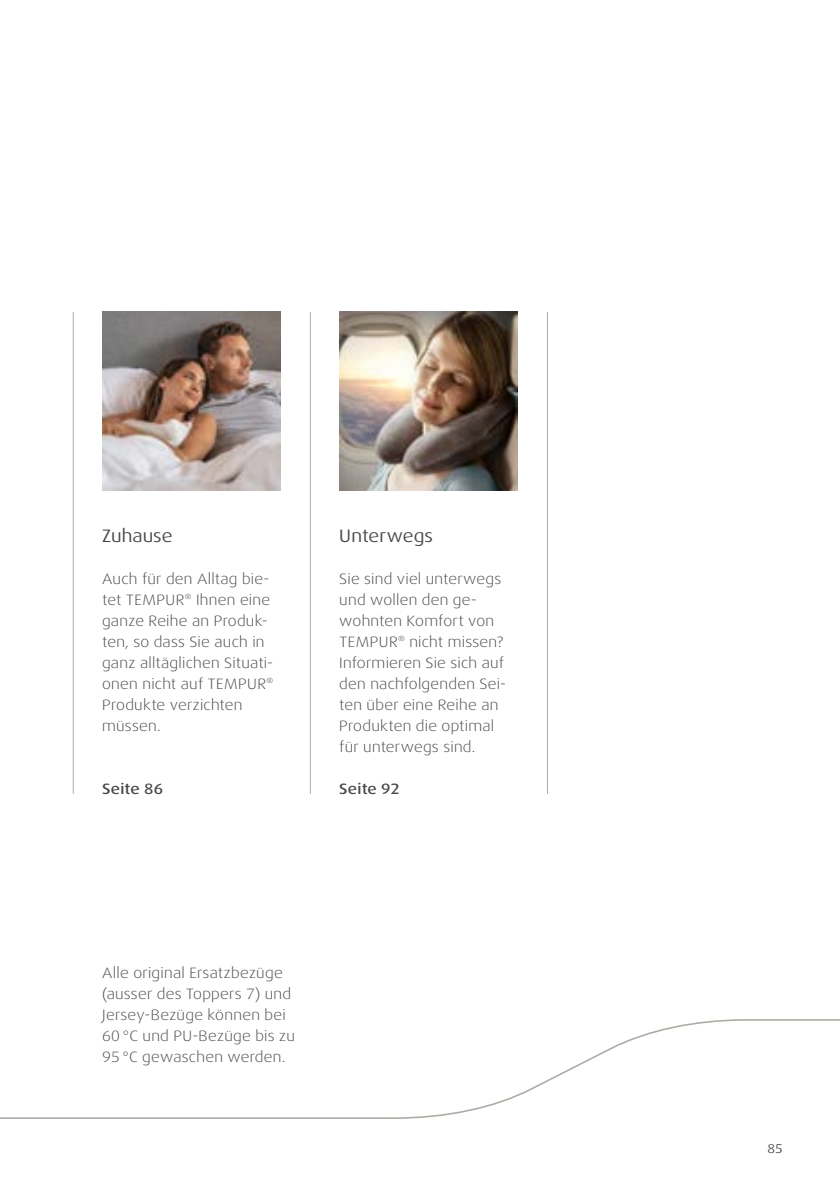
<style>
.page{position:relative;width:840px;height:1191px;background:#fff}
.page>*{position:absolute;margin:0;border:0;box-sizing:border-box;transform-origin:0 0}
.t1{font:expanded 18px "Dax Pro";color:#494948}
.t2{font:300 expanded 15px/21px "Dax Pro";letter-spacing:.02em;color:#494948}
.t3{font:500 expanded 15px "Dax Pro";letter-spacing:.015em;color:#494948}
.t4{font:expanded 12.8px "Dax Pro";color:#494948}
</style>
<div class="page">
<svg style="left:0;top:1019px;width:839px;height:100px"></svg>
<hr style="left:310px;top:312px;width:1px;height:481px;background:#afaaa4">
<hr style="left:546px;top:312px;width:1px;height:481px;background:#afaaa4">
<hr style="left:73px;top:312px;width:1px;height:481px;background:#afaaa4">
<img style="left:339px;top:312px;width:178px;height:178px">
<img style="left:102px;top:312px;width:179px;height:178px">
<p class="t1" style="left:102px;top:524px;width:72px">Zuhause</p>
<p class="t2" style="left:102px;top:568px;width:172px">Auch für den Alltag bie&shy;tet TEMPUR<sup>®</sup> Ihnen eine ganze Reihe an Produk&shy;ten, so dass Sie auch in ganz alltäglichen Situati&shy;onen nicht auf TEMPUR<sup>®<br></sup>Produkte verzichten müssen.</p>
<p class="t3" style="left:102px;top:779px;width:62px">Seite 86</p>
<p class="t1" style="left:339px;top:524px;width:95px">Unterwegs</p>
<p class="t2" style="left:339px;top:568px;width:168px">Sie sind viel unterwegs und wollen den ge&shy;wohnten Komfort von<br>TEMPUR<sup>®</sup> nicht missen?<br>Informieren Sie sich auf den nachfolgenden Sei&shy;ten über eine Reihe an<br>Produkten die optimal für unterwegs sind.</p>
<p class="t3" style="left:339px;top:779px;width:62px">Seite 92</p>
<p class="t2" style="left:102px;top:962px;width:194px">Alle original Ersatzbezüge (ausser des Toppers 7) und<br>Jersey-Bezüge können bei<br>60 °C und PU-Bezüge bis zu<br>95 °C gewaschen werden.</p>
<p class="t4" style="left:767px;top:1140px;width:17px">85</p>
</div>
